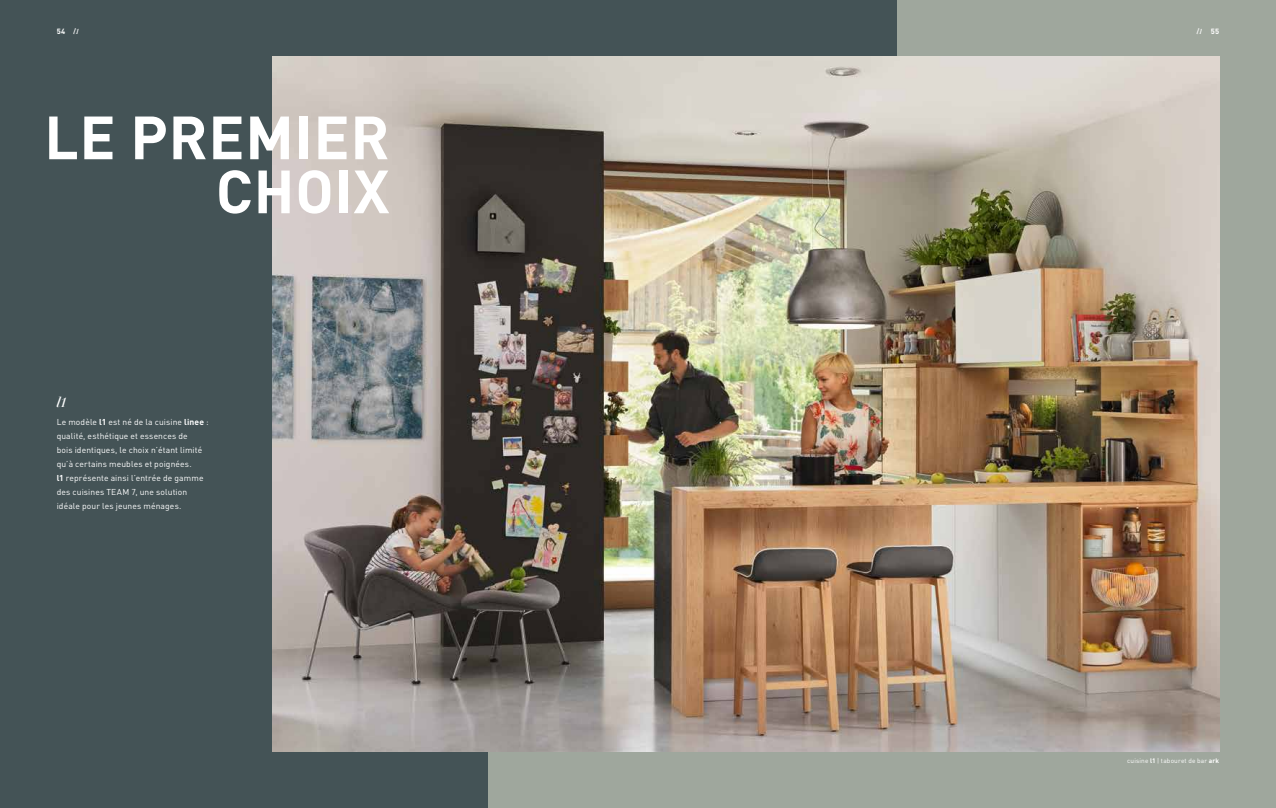
<style>
.page{position:relative;width:1276px;height:808px;background:#9fa79d}
.page>*{position:absolute;margin:0;border:0;box-sizing:border-box;transform-origin:0 0}
.t1{font:700 60px/54px "Team 7 DIN Pro";letter-spacing:.01em;color:#fff;text-align:right}
.t2{font:italic 700 13.5px "Didotfor TEAM Sieben";color:#fff}
.t3{font:8.5px/14px "Team 7 DIN Pro";letter-spacing:.015em;color:#fff}
.t4{font:700 7.5px "Team 7 DIN Pro";color:#fff}
.t5{font:italic 700 7.5px "Didotfor TEAM Sieben";color:#fff}
.t6{font:6.5px "Team 7 DIN Pro";letter-spacing:.025em;color:#fff}
.s1{font-family:"Didotfor TEAM Sieben";font-style:italic}
.s2{font-family:"Team 7 DIN Pro";font-style:normal}
.s3{font-weight:700}
</style>
<div class="page">
<div style="left:0;top:0;width:896px;height:740px;background:#445356"></div>
<div style="left:0;top:77px;width:488px;height:731px;background:#445356"></div>
<img style="left:272px;top:57px;width:947px;height:694px">
<p class="t4" style="left:57px;top:26px;width:24px">54 <span class="s1">l1</span></p>
<p class="t5" style="left:1197px;top:27px;width:24px">l1 <span class="s2">55</span></p>
<h1 class="t1" style="left:44px;top:109px;width:347px">LE PREMIER<br>CHOIX</h1>
<h2 class="t2" style="left:57px;top:394px;width:12px">l1</h2>
<p class="t3" style="left:57px;top:415px;width:153px">Le modèle <span class="s3">l1</span> est né de la cuisine <span class="s3">linee</span> : qualité, esthétique et essences de<br>bois identiques, le choix n’étant limité qu’à certains meubles et poignées.<br><span class="s3">l1</span> représente ainsi l’entrée de gamme des cuisines TEAM 7, une solution idéale pour les jeunes ménages.</p>
<p class="t6" style="left:1127px;top:757px;width:94px">cuisine <span class="s3">l1</span> | tabouret de bar <span class="s3">ark</span></p>
</div>
